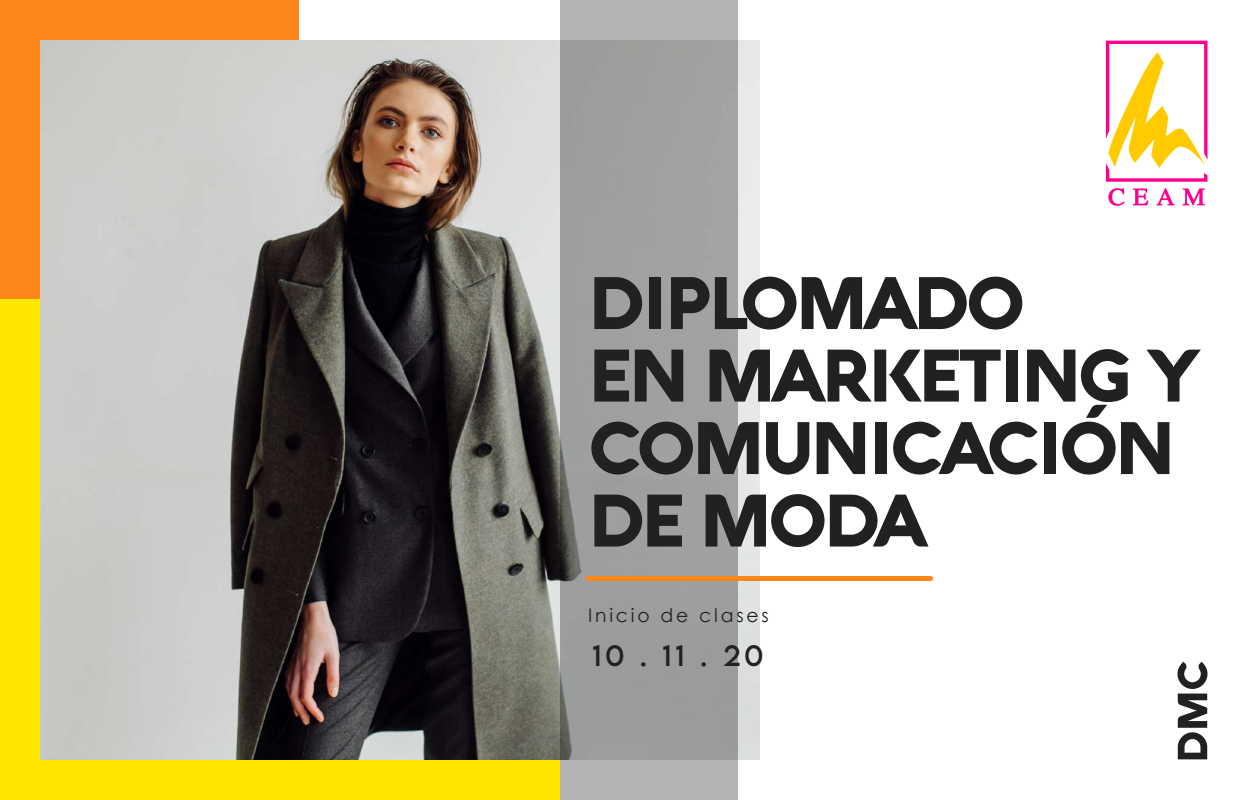
<style>
.page{position:relative;width:1250px;height:800px;background:#fff}
.page>*{position:absolute;margin:0;border:0;box-sizing:border-box;transform-origin:0 0}
.t1{font:900 72.5px/72.5px "Aquawax";letter-spacing:-.06em;color:#212121}
.t2{font:26.25px "LEMONMILK";color:#212121}
.t3{font:18.75px "Century Gothic";letter-spacing:.15em;color:#212121}
</style>
<div class="page">
<div style="left:0;top:0;width:298px;height:800px;background:#ffe600"></div>
<div style="left:0;top:746px;width:560px;height:54px;background:#ffe600"></div>
<div style="left:0;top:0;width:298px;height:298px;background:#ff871a"></div>
<img style="left:41px;top:41px;width:718px;height:718px">
<svg style="left:560px;top:0;width:178px;height:800px;background:#9fa09f"></svg>
<div style="left:588px;top:576px;width:343px;height:5px;background:#ff871a"></div>
<svg style="left:1108px;top:188px;width:17px;height:18px"></svg>
<svg style="left:1133px;top:188px;width:16px;height:17px"></svg>
<svg style="left:1156px;top:188px;width:19px;height:17px"></svg>
<svg style="left:1183px;top:188px;width:22px;height:17px"></svg>
<svg style="left:1106px;top:41px;width:102px;height:141px"></svg>
<svg style="left:1178px;top:662px;width:30px;height:97px"></svg>
<p class="t1" style="left:588px;top:265px;width:614px">DIPLOMADO<br>EN MARKETING Y<br>COMUNICACIÓN<br>DE MODA</p>
<p class="t3" style="left:588px;top:602px;width:182px">Inicio de clases</p>
<p class="t2" style="left:592px;top:638px;width:172px">10 . 11 . 20</p>
</div>
